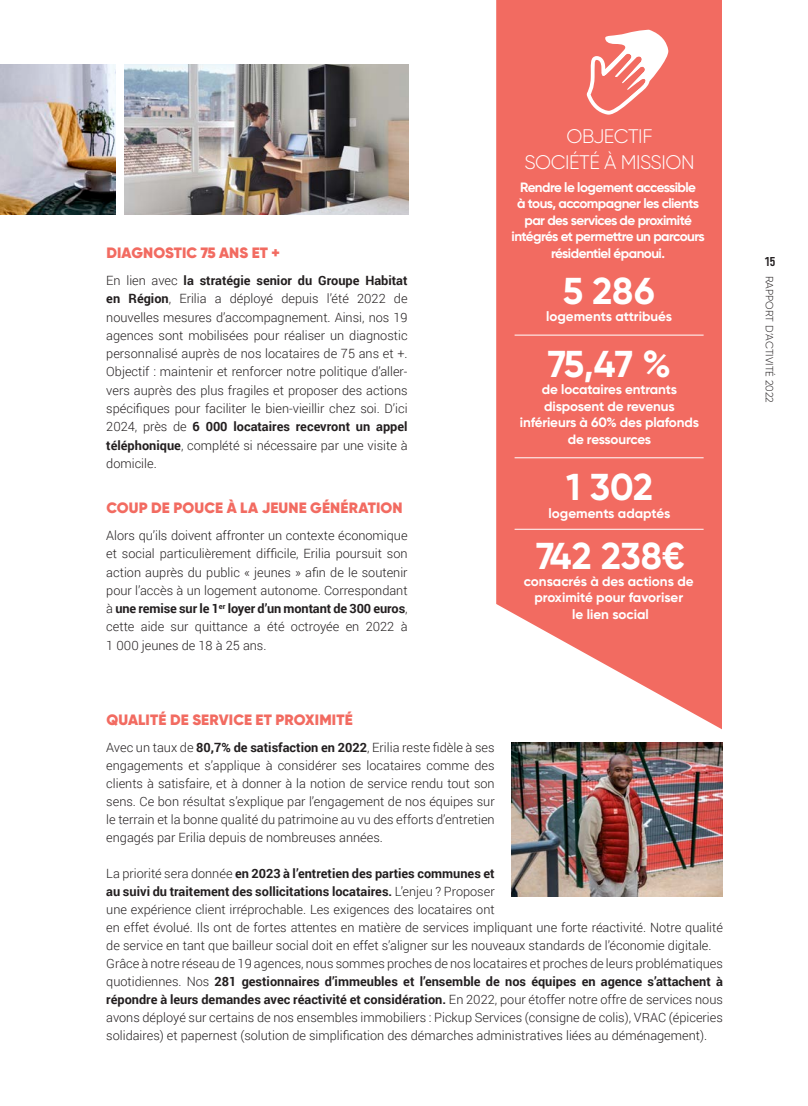
<style>
.page{position:relative;width:808px;height:1106px;background:#fff}
.page>*{position:absolute;margin:0;border:0;box-sizing:border-box;transform-origin:0 0}
.t1{font:700 37.35px "Gilroy";letter-spacing:-.01em;color:#fff}
.texte_courant{font:300 19.65px/26.2px "Gilroy";letter-spacing:-.02em;color:#fff;text-align:center}
.texte_courant-2{font:900 15px "Gilroy";letter-spacing:.01em;color:#f26b61}
.texte_courant-3{font:700 13.5px/16.5px "Gilroy";letter-spacing:-.03em;color:#fff;text-align:center}
.texte_courant-4{font:700 13.5px/16.5px "Gilroy";color:#fff;text-align:center}
.texte_courant-5{font:700 13.5px/16.5px "Gilroy";letter-spacing:-.01em;color:#fff;text-align:center}
.t2{font:700 13.5px "Marianina FY";color:#231f20}
.texte_courant-6{font:300 12.75px/18.3px "Roboto";color:#231f20;text-align:justify}
.t3{font:300 10.5px "Gilroy";letter-spacing:.01em;color:#231f20}
.s1{font-weight:700}
</style>
<div class="page">
<svg style="left:496px;top:0;width:226px;height:729px;background:#f3786f"></svg>
<svg style="left:587px;top:30px;width:83px;height:85px"></svg>
<hr style="left:515px;top:335px;width:189px;height:1px;background:#fff">
<hr style="left:515px;top:457px;width:189px;height:1px;background:#fff">
<hr style="left:515px;top:529px;width:189px;height:1px;background:#fff">
<img style="left:0;top:64px;width:116px;height:151px">
<img style="left:125px;top:64px;width:283px;height:151px">
<img style="left:512px;top:742px;width:211px;height:154px">
<p class="texte_courant-2" style="left:106px;top:243px;width:175px">DIAGNOSTIC 75 ANS ET +</p>
<p class="texte_courant-6" style="left:106px;top:271px;width:303px">En lien avec <span class="s1">la stratégie senior du Groupe Habitat en Région</span>, Erilia a déployé depuis l’été 2022 de nouvelles mesures d’accompagnement. Ainsi, nos 19 agences sont mobilisées pour réaliser un diagnostic personnalisé auprès de nos locataires de 75 ans et +.<br>Objectif : maintenir et renforcer notre politique d’aller&shy;vers auprès des plus fragiles et proposer des actions spécifiques pour faciliter le bien-vieillir chez soi. D’ici 2024, près de <span class="s1">6 000 locataires recevront un appel téléphonique</span>, complété si nécessaire par une visite à domicile.</p>
<p class="texte_courant-2" style="left:106px;top:498px;width:298px">COUP DE POUCE À LA JEUNE GÉNÉRATION</p>
<p class="texte_courant-6" style="left:106px;top:526px;width:303px">Alors qu’ils doivent affronter un contexte économique et social particulièrement difficile, Erilia poursuit son action auprès du public « jeunes » afin de le soutenir pour l’accès à un logement autonome. Correspondant à <span class="s1">une remise sur le 1</span><sup>er</sup> <span class="s1">loyer d’un montant de 300 euros</span>, cette aide sur quittance a été octroyée en 2022 à 1 000 jeunes de 18 à 25 ans.</p>
<p class="texte_courant" style="left:524px;top:123px;width:172px">OBJECTIF<br>SOCIÉTÉ À MISSION</p>
<p class="texte_courant-3" style="left:512px;top:179px;width:195px">Rendre le logement accessible<br>à tous, accompagner les clients par des services de proximité intégrés et permettre un parcours résidentiel épanoui.</p>
<p class="t1" style="left:563px;top:268px;width:94px">5 286</p>
<p class="texte_courant-4" style="left:546px;top:308px;width:128px">logements attribués</p>
<p class="t1" style="left:548px;top:340px;width:125px">75,47 %</p>
<p class="texte_courant-5" style="left:520px;top:381px;width:181px">de locataires entrants disposent de revenus inférieurs à 60% des plafonds de ressources</p>
<p class="t1" style="left:566px;top:464px;width:88px">1 302</p>
<p class="texte_courant-4" style="left:548px;top:505px;width:123px">logements adaptés</p>
<p class="t1" style="left:536px;top:532px;width:150px">742 238€</p>
<p class="texte_courant-4" style="left:524px;top:572px;width:171px">consacrés à des actions de proximité pour favoriser<br>le lien social</p>
<p class="texte_courant-2" style="left:106px;top:710px;width:248px">QUALITÉ DE SERVICE ET PROXIMITÉ</p>
<p class="texte_courant-6" style="left:106px;top:738px;width:390px">Avec un taux de <span class="s1">80,7% de satisfaction en 2022</span>, Erilia reste fidèle à ses engagements et s’applique à considérer ses locataires comme des clients à satisfaire, et à donner à la notion de service rendu tout son sens. Ce bon résultat s’explique par l’engagement de nos équipes sur le terrain et la bonne qualité du patrimoine au vu des efforts d’entretien engagés par Erilia depuis de nombreuses années.</p>
<p class="texte_courant-6" style="left:106px;top:864px;width:618px;text-align:left">La priorité sera donnée <span class="s1">en 2023 à l’entretien des parties communes et<br>au suivi du traitement des sollicitations locataires.</span> L’enjeu ? Proposer<br>une expérience client irréprochable. Les exigences des locataires ont<br>en effet évolué. Ils ont de fortes attentes en matière de services impliquant une forte réactivité. Notre qualité de service en tant que bailleur social doit en effet s’aligner sur les nouveaux standards de l’économie digitale.</p>
<p class="texte_courant-6" style="left:106px;top:954px;width:618px">Grâce à notre réseau de 19 agences, nous sommes proches de nos locataires et proches de leurs problématiques quotidiennes. Nos <span class="s1">281 gestionnaires d’immeubles et l’ensemble de nos équipes en agence s’attachent à répondre à leurs demandes avec réactivité et considération.</span> En 2022, pour étoffer notre offre de services nous avons déployé sur certains de nos ensembles immobiliers : Pickup Services (consigne de colis), VRAC (épiceries solidaires) et papernest (solution de simplification des démarches administratives liées au déménagement).</p>
<p class="t2" style="left:765px;top:254px;width:12px">15</p>
<p class="t3" style="left:776px;top:276px;width:129px;rotate:90deg">RAPPORT D’ACTIVITÉ 2022</p>
</div>
